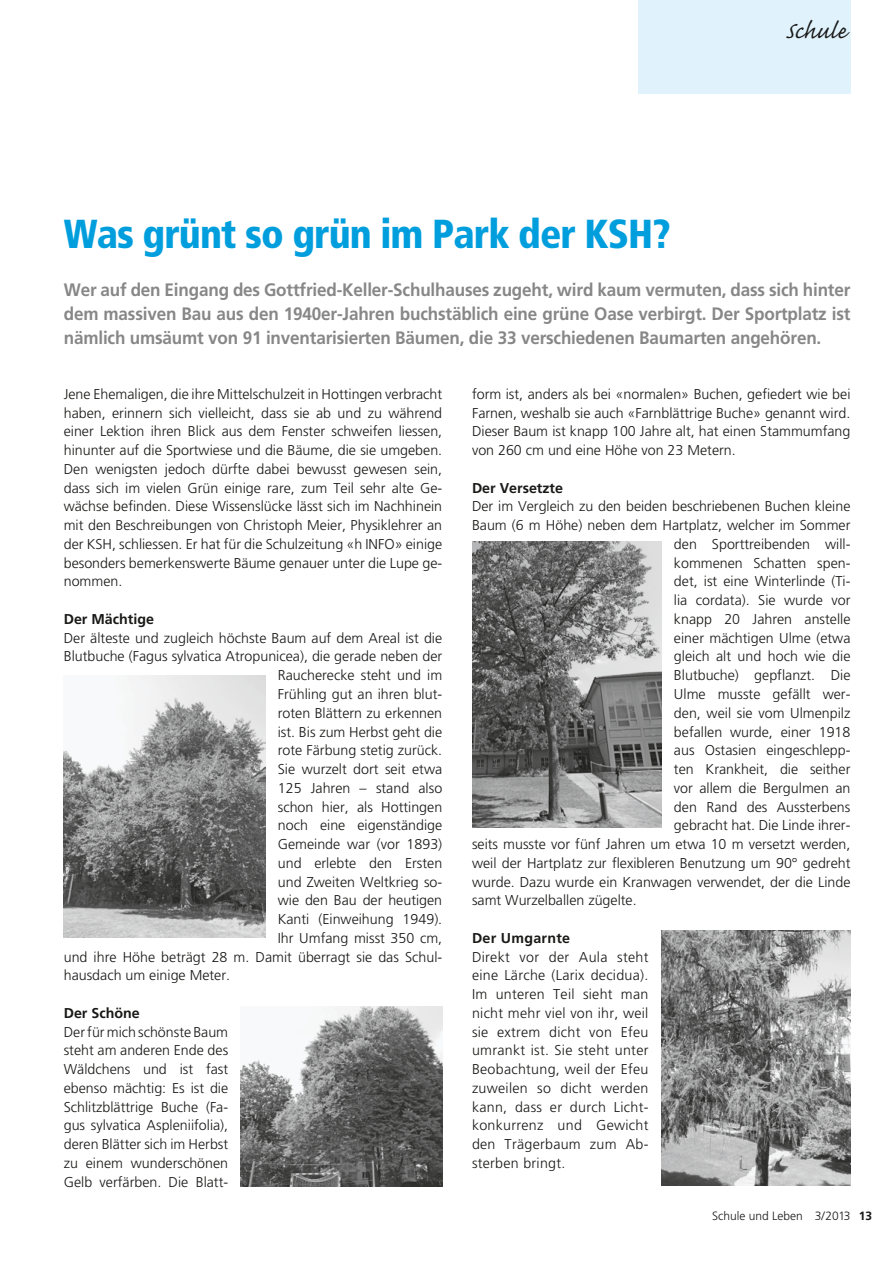
<style>
.page{position:relative;width:893px;height:1263px;background:#fff}
.page>*{position:absolute;margin:0;border:0;box-sizing:border-box;transform-origin:0 0}
.t1{font:900 condensed 40.5px "Frutiger";letter-spacing:-.025em;color:#009edd}
.t2{font:30px "Caflisch Script";color:#181817}
.t3{font:700 18px/24px "Frutiger";letter-spacing:-.01em;color:#878787;text-align:justify;scale:.95 1}
.t4{font:300 14.25px/18.8px "Frutiger";color:#181817;text-align:justify}
.t5{font:700 14.25px "Frutiger";color:#181817}
.t6{font:700 14.25px "Frutiger";letter-spacing:.02em;color:#181817}
.t7{font:300 12px "Frutiger";color:#181817}
.s1{font-weight:700}
</style>
<div class="page">
<div style="left:638px;top:0;width:212px;height:94px;background:#e0f3fd"></div>
<img style="left:64px;top:676px;width:201px;height:262px">
<img style="left:241px;top:1007px;width:201px;height:179px">
<img style="left:472px;top:542px;width:189px;height:285px">
<img style="left:661px;top:930px;width:189px;height:255px">
<h2 class="t2" style="left:785px;top:16px;width:62px">Schule</h2>
<h1 class="t1" style="left:64px;top:209px;width:608px">Was grünt so grün im Park der KSH?</h1>
<p class="t3" style="left:64px;top:278px;width:830px">Wer auf den Eingang des Gottfried-Keller-Schulhauses zugeht, wird kaum vermuten, dass sich hinter dem massiven Bau aus den 1940er-Jahren buchstäblich eine grüne Oase verbirgt. Der Sportplatz ist nämlich umsäumt von 91 inventarisierten Bäumen, die 33 verschiedenen Baumarten angehören.</p>
<p class="t4" style="left:64px;top:385px;width:380px">Jene Ehemaligen, die ihre Mittelschulzeit in Hottingen verbracht haben, erinnern sich vielleicht, dass sie ab und zu während einer Lektion ihren Blick aus dem Fenster schweifen liessen, hinunter auf die Sportwiese und die Bäume, die sie umgeben.<br>Den wenigsten jedoch dürfte dabei bewusst gewesen sein, dass sich im vielen Grün einige rare, zum Teil sehr alte Ge&shy;wächse befinden. Diese Wissenslücke lässt sich im Nachhinein mit den Beschreibungen von Christoph Meier, Physiklehrer an der KSH, schliessen. Er hat für die Schulzeitung «h INFO» einige besonders bemerkenswerte Bäume genauer unter die Lupe ge&shy;nommen.</p>
<p class="t5" style="left:64px;top:611px;width:92px">Der Mächtige</p>
<p class="t4" style="left:64px;top:629px;width:380px">Der älteste und zugleich höchste Baum auf dem Areal ist die</p>
<p class="t4" style="left:64px;top:647px;width:380px">Blutbuche (Fagus sylvatica Atropunicea), die gerade neben der</p>
<p class="t4" style="left:278px;top:666px;width:166px">Raucherecke steht und im</p>
<p class="t4" style="left:278px;top:685px;width:166px">Frühling gut an ihren blut-</p>
<p class="t4" style="left:278px;top:704px;width:166px">roten Blättern zu erkennen</p>
<p class="t4" style="left:278px;top:722px;width:166px">ist. Bis zum Herbst geht die</p>
<p class="t4" style="left:278px;top:741px;width:166px">rote Färbung stetig zurück.</p>
<p class="t4" style="left:278px;top:760px;width:166px">Sie wurzelt dort seit etwa</p>
<p class="t4" style="left:278px;top:779px;width:166px">125 Jahren – stand also</p>
<p class="t4" style="left:278px;top:797px;width:166px">schon hier, als Hottingen</p>
<p class="t4" style="left:278px;top:816px;width:166px">noch eine eigenständige</p>
<p class="t4" style="left:278px;top:835px;width:166px">Gemeinde war (vor 1893)</p>
<p class="t4" style="left:278px;top:854px;width:166px">und erlebte den Ersten</p>
<p class="t4" style="left:278px;top:872px;width:166px">und Zweiten Weltkrieg so-</p>
<p class="t4" style="left:278px;top:891px;width:166px">wie den Bau der heutigen</p>
<p class="t4" style="left:278px;top:910px;width:166px">Kanti (Einweihung 1949).</p>
<p class="t4" style="left:278px;top:929px;width:166px">Ihr Umfang misst 350 cm,</p>
<p class="t4" style="left:64px;top:947px;width:380px">und ihre Höhe beträgt 28 m. Damit überragt sie das Schul-</p>
<p class="t4" style="left:64px;top:966px;width:168px">hausdach um einige Meter.</p>
<p class="t5" style="left:64px;top:1004px;width:78px">Der Schöne</p>
<p class="t4" style="left:64px;top:1022px;width:166px">Der für mich schönste Baum steht am anderen Ende des Wäldchens und ist fast ebenso mächtig: Es ist die Schlitzblättrige Buche (Fa&shy;gus sylvatica Aspleniifolia), deren Blätter sich im Herbst zu einem wunderschönen Gelb verfärben. Die Blatt-</p>
<p class="t4" style="left:472px;top:385px;width:380px">form ist, anders als bei «normalen» Buchen, gefiedert wie bei Farnen, weshalb sie auch «Farnblättrige Buche» genannt wird.<br>Dieser Baum ist knapp 100 Jahre alt, hat einen Stammumfang von 260 cm und eine Höhe von 23 Metern.</p>
<p class="t5" style="left:472px;top:479px;width:93px">Der Versetzte</p>
<p class="t4" style="left:472px;top:497px;width:380px">Der im Vergleich zu den beiden beschriebenen Buchen kleine</p>
<p class="t4" style="left:472px;top:516px;width:380px">Baum (6 m Höhe) neben dem Hartplatz, welcher im Sommer</p>
<p class="t4" style="left:674px;top:535px;width:178px">den Sporttreibenden will-</p>
<p class="t4" style="left:674px;top:554px;width:178px">kommenen Schatten spen-</p>
<p class="t4" style="left:674px;top:572px;width:178px">det, ist eine Winterlinde (Ti-</p>
<p class="t4" style="left:674px;top:591px;width:178px">lia cordata). Sie wurde vor</p>
<p class="t4" style="left:674px;top:610px;width:178px">knapp 20 Jahren anstelle</p>
<p class="t4" style="left:674px;top:629px;width:178px">einer mächtigen Ulme (etwa</p>
<p class="t4" style="left:674px;top:647px;width:178px">gleich alt und hoch wie die</p>
<p class="t4" style="left:674px;top:666px;width:178px">Blutbuche) gepflanzt. Die</p>
<p class="t4" style="left:674px;top:685px;width:178px">Ulme musste gefällt wer-</p>
<p class="t4" style="left:674px;top:704px;width:178px">den, weil sie vom Ulmenpilz</p>
<p class="t4" style="left:674px;top:722px;width:178px">befallen wurde, einer 1918</p>
<p class="t4" style="left:674px;top:741px;width:178px">aus Ostasien eingeschlepp-</p>
<p class="t4" style="left:674px;top:760px;width:178px">ten Krankheit, die seither</p>
<p class="t4" style="left:674px;top:779px;width:178px">vor allem die Bergulmen an</p>
<p class="t4" style="left:674px;top:797px;width:178px">den Rand des Aussterbens</p>
<p class="t4" style="left:674px;top:816px;width:178px">gebracht hat. Die Linde ihrer-</p>
<p class="t4" style="left:472px;top:835px;width:380px">seits musste vor fünf Jahren um etwa 10 m versetzt werden,</p>
<p class="t4" style="left:472px;top:854px;width:380px">weil der Hartplatz zur flexibleren Benutzung um 90° gedreht</p>
<p class="t4" style="left:472px;top:872px;width:380px">wurde. Dazu wurde ein Kranwagen verwendet, der die Linde</p>
<p class="t4" style="left:472px;top:891px;width:166px">samt Wurzelballen zügelte.</p>
<p class="t6" style="left:472px;top:929px;width:100px">Der Umgarnte</p>
<p class="t4" style="left:472px;top:947px;width:178px">Direkt vor der Aula steht eine Lärche (Larix decidua).<br>Im unteren Teil sieht man nicht mehr viel von ihr, weil sie extrem dicht von Efeu umrankt ist. Sie steht unter Beobachtung, weil der Efeu zuweilen so dicht werden kann, dass er durch Licht&shy;konkurrenz und Gewicht den Trägerbaum zum Ab&shy;sterben bringt.</p>
<p class="t7" style="left:712px;top:1209px;width:162px">Schule und Leben 3/2013 <span class="s1">13</span></p>
</div>
